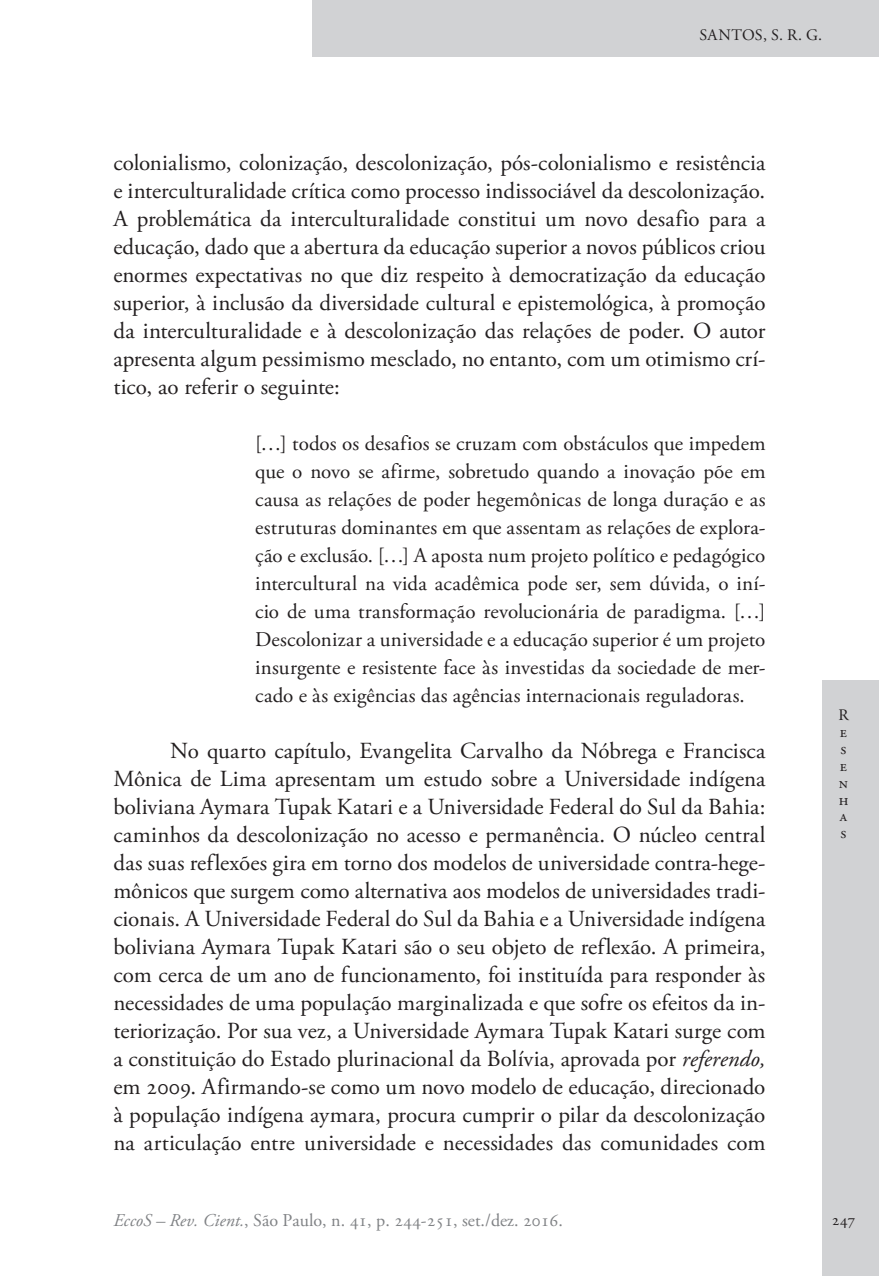
<style>
.page{position:relative;width:879px;height:1276px;background:#fff}
.page>*{position:absolute;margin:0;border:0;box-sizing:border-box;transform-origin:0 0}
.Ec_Normal{font:23px/28px "Adobe Garamond Pro";letter-spacing:.005em;color:#231f20;text-align:justify}
.Ec_Normal_-_citação{font:21px/28px "Adobe Garamond Pro";letter-spacing:.005em;color:#231f20;text-align:justify}
.t1{font:18px "Adobe Garamond Pro";color:#808285}
.t2{font:16px/16.8px "Adobe Garamond Pro";letter-spacing:.02em;color:#231f20}
.s1{font-style:italic}
</style>
<div class="page">
<div style="left:312px;top:0;width:567px;height:57px;background:#d1d2d4"></div>
<div style="left:822px;top:680px;width:57px;height:596px;background:#d1d2d4"></div>
<p class="t2" style="left:699px;top:27px;width:124px">SANTOS, S. R. G.</p>
<p class="Ec_Normal" style="left:113px;top:150px;width:654px">colonialismo, colonização, descolonização, pós-colonialismo e resistência e interculturalidade crítica como processo indissociável da descolonização.<br>A problemática da interculturalidade constitui um novo desafio para a educação, dado que a abertura da educação superior a novos públicos criou enormes expectativas no que diz respeito à democratização da educação superior, à inclusão da diversidade cultural e epistemológica, à promoção da interculturalidade e à descolonização das relações de poder. O autor apresenta algum pessimismo mesclado, no entanto, com um otimismo crí&shy;tico, ao referir o seguinte:</p>
<p class="Ec_Normal_-_citação" style="left:255px;top:430px;width:512px">[…] todos os desafios se cruzam com obstáculos que impedem que o novo se afirme, sobretudo quando a inovação põe em causa as relações de poder hegemônicas de longa duração e as estruturas dominantes em que assentam as relações de explora&shy;ção e exclusão. […] A aposta num projeto político e pedagógico intercultural na vida acadêmica pode ser, sem dúvida, o iní&shy;cio de uma transformação revolucionária de paradigma. […] Descolonizar a universidade e a educação superior é um projeto insurgente e resistente face às investidas da sociedade de mer&shy;cado e às exigências das agências internacionais reguladoras.</p>
<p class="Ec_Normal" style="left:113px;top:738px;width:654px;text-indent:57px">No quarto capítulo, Evangelita Carvalho da Nóbrega e Francisca Mônica de Lima apresentam um estudo sobre a Universidade indígena boliviana Aymara Tupak Katari e a Universidade Federal do Sul da Bahia: caminhos da descolonização no acesso e permanência. O núcleo central das suas reflexões gira em torno dos modelos de universidade contra-hege&shy;mônicos que surgem como alternativa aos modelos de universidades tradi&shy;cionais. A Universidade Federal do Sul da Bahia e a Universidade indígena boliviana Aymara Tupak Katari são o seu objeto de reflexão. A primeira, com cerca de um ano de funcionamento, foi instituída para responder às necessidades de uma população marginalizada e que sofre os efeitos da in&shy;teriorização. Por sua vez, a Universidade Aymara Tupak Katari surge com a constituição do Estado plurinacional da Bolívia, aprovada por <span class="s1">referendo, </span>em 2009. Afirmando-se como um novo modelo de educação, direcionado à população indígena aymara, procura cumprir o pilar da descolonização na articulação entre universidade e necessidades das comunidades com</p>
<p class="t2" style="left:838px;top:707px;width:12px">R e s e n h a s</p>
<p class="t1" style="left:113px;top:1209px;width:451px"><span class="s1">EccoS – Rev. Cient.</span>, São Paulo, n. 41, p. 244-251, set./dez. 2016.</p>
<p class="t2" style="left:832px;top:1212px;width:25px">247</p>
</div>
